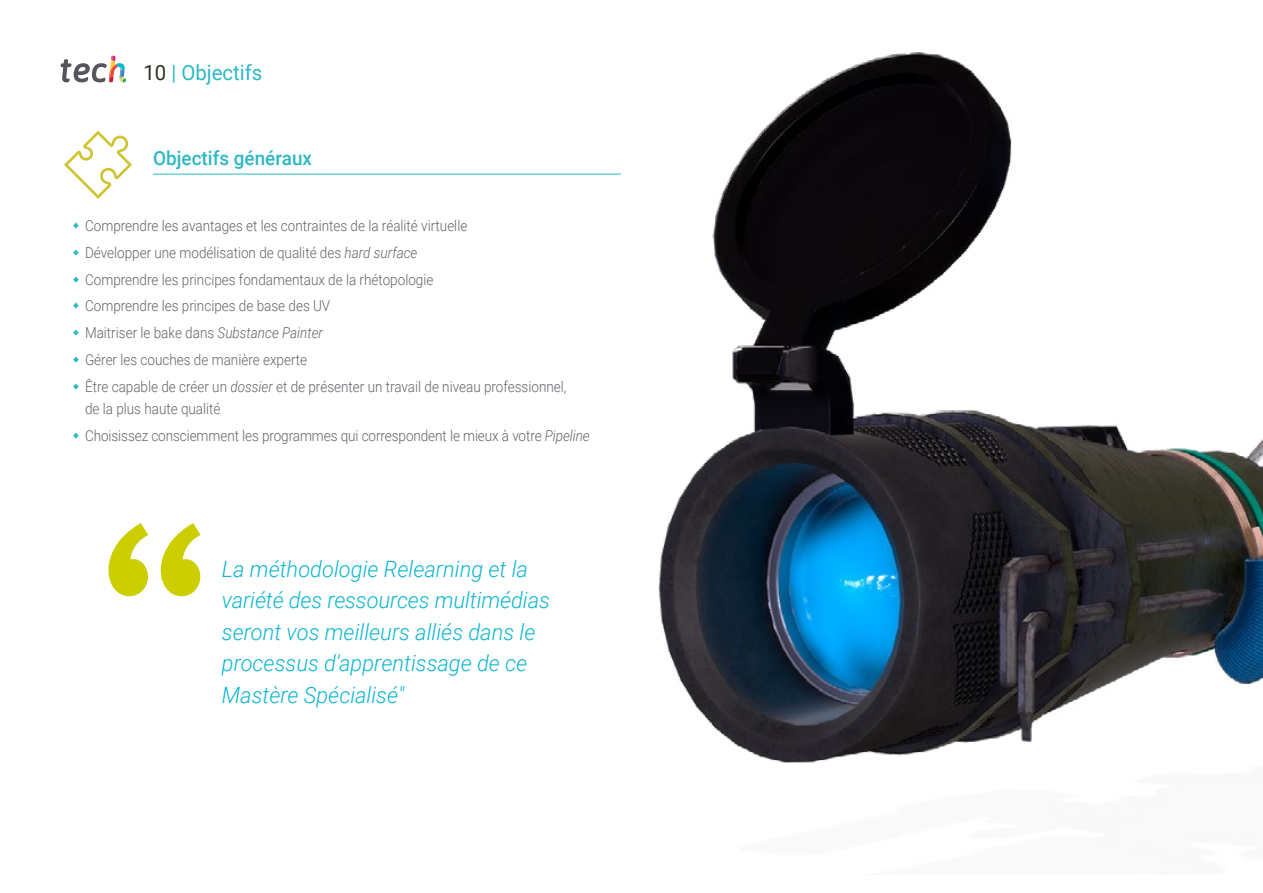
<style>
.page{position:relative;width:1263px;height:893px;background:#fff}
.page>*{position:absolute;margin:0;border:0;box-sizing:border-box;transform-origin:0 0}
.t1{font:italic 300 22.5px/31.5px "Roboto";color:#0fb6cf}
.t2{font:21px "Roboto";color:#2db8c5}
.t3{font:500 19.5px "Roboto";color:#2db8c5}
.t4{font:300 15px/26.7px "Roboto";color:#61646a;scale:.9 1}
.s1{color:#312e20}
.s2{font-style:italic}
</style>
<div class="page">
<hr style="left:153px;top:174px;width:468px;height:1px;background:#2db8c5">
<svg style="left:64px;top:131px;width:68px;height:68px"></svg>
<img style="left:658px;top:52px;width:605px;height:711px">
<svg style="left:61px;top:56px;width:65px;height:27px"></svg>
<svg style="left:108px;top:523px;width:93px;height:73px"></svg>
<h2 class="t2" style="left:144px;top:57px;width:120px"><span class="s1">10</span> | Objectifs</h2>
<h3 class="t3" style="left:153px;top:145px;width:160px">Objectifs généraux</h3>
<p class="t4" style="left:85px;top:212px;width:536px">Comprendre les avantages et les contraintes de la réalité virtuelle<br>Développer une modélisation de qualité des <span class="s2">hard surface<br></span>Comprendre les principes fondamentaux de la rhétopologie<br>Comprendre les principes de base des UV<br>Maitriser le bake dans <span class="s2">Substance Painter<br></span>Gérer les couches de manière experte<br>Être capable de créer un <span class="s2">dossier</span> et de présenter un travail de niveau professionnel,</p>
<p class="t4" style="left:85px;top:395px;width:562px">de la plus haute qualité<br>Choisissez consciemment les programmes qui correspondent le mieux à votre <span class="s2">Pipeline</span></p>
<h1 class="t1" style="left:222px;top:552px;width:329px">La méthodologie Relearning et la variété des ressources multimédias seront vos meilleurs alliés dans le processus d'apprentissage de ce<br>Mastère Spécialisé"</h1>
</div>
